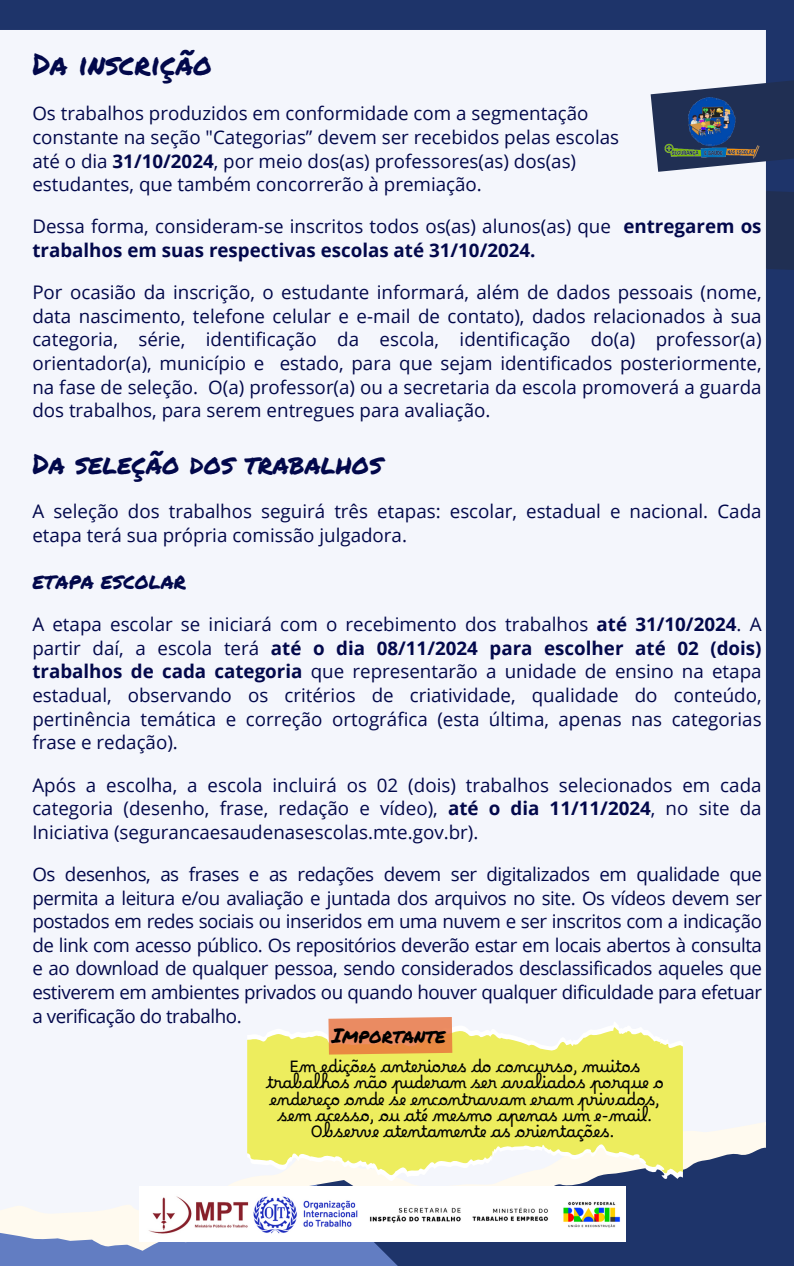
<style>
.page{position:relative;width:794px;height:1266px;background:#fff}
.page>*{position:absolute;margin:0;border:0;box-sizing:border-box;transform-origin:0 0}
.t1{font:30px "Permanent Marker";color:#02084b}
.t2{font:27.75px "Permanent Marker";color:#02084b}
.t3{font:20.17px "Permanent Marker";color:#000}
.t4{font:18.75px/23.6px "Open Sans";color:#02084b;text-align:justify}
.t5{font:700 18.75px "Open Sans";color:#02084b}
.t6{font:18.75px "Permanent Marker";color:#02084b}
.t7{font:15.83px/16.4px "Borel";color:#000;text-align:center}
.s1{font-weight:700}
</style>
<div class="page">
<div style="left:0;top:0;width:793px;height:1266px;background:#1e346a"></div>
<div style="left:0;top:1250px;width:398px;height:16px;background:#627dc2"></div>
<div style="left:0;top:30px;width:766px;height:1118px;background:#f4f6fc"></div>
<svg style="left:650px;top:74px;width:143px;height:199px;background:#b2b8c9"></svg>
<svg style="left:0;top:1122px;width:765px;height:128px"></svg>
<img style="left:139px;top:1186px;width:486px;height:55px">
<img style="left:659px;top:89px;width:104px;height:82px">
<svg style="left:247px;top:1018px;width:435px;height:168px;fill:#f4f6fc"></svg>
<svg style="left:247px;top:1024px;width:435px;height:156px;background:#eded7e"></svg>
<svg style="left:328px;top:1017px;width:124px;height:37px;background:#ea8e5c"></svg>
<p class="t1" style="left:32px;top:42px;width:181px">Da inscrição</p>
<h1 class="t4" style="left:32px;top:101px;width:588px;text-align:left">Os trabalhos produzidos em conformidade com a segmentação constante na seção "Categorias” devem ser recebidos pelas escolas até o dia <span class="s1">31/10/2024</span>, por meio dos(as) professores(as) dos(as) estudantes, que também concorrerão à premiação.</h1>
<h3 class="t4" style="left:32px;top:214px;width:730px">Dessa forma, consideram-se inscritos todos os(as) alunos(as) que <span class="s1">entregarem os</span></h3>
<h3 class="t5" style="left:32px;top:237px;width:504px">trabalhos em suas respectivas escolas até 31/10/2024.</h3>
<h3 class="t4" style="left:32px;top:280px;width:730px">Por ocasião da inscrição, o estudante informará, além de dados pessoais (nome, data nascimento, telefone celular e e-mail de contato), dados relacionados à sua categoria, série, identificação da escola, identificação do(a) professor(a) orientador(a), município e</h3>
<h3 class="t4" style="left:32px;top:351px;width:730px;text-indent:247px">estado, para que sejam identificados posteriormente, na fase de seleção. O(a) professor(a) ou a secretaria da escola promoverá a guarda dos trabalhos, para serem entregues para avaliação.</h3>
<h3 class="t2" style="left:32px;top:443px;width:351px">Da seleção dos trabalhos</h3>
<h3 class="t4" style="left:32px;top:499px;width:730px">A seleção dos trabalhos seguirá três etapas: escolar, estadual e nacional. Cada etapa terá sua própria comissão julgadora.</h3>
<h1 class="t6" style="left:32px;top:568px;width:155px">ETAPA ESCOLAR</h1>
<h3 class="t4" style="left:32px;top:612px;width:730px">A etapa escolar se iniciará com o recebimento dos trabalhos <span class="s1">até 31/10/2024</span>. A partir daí, a escola terá <span class="s1">até o dia 08/11/2024 para escolher até 02 (dois) trabalhos de cada categoria</span> que representarão a unidade de ensino na etapa estadual, observando os critérios de criatividade, qualidade do conteúdo, pertinência temática e correção ortográfica (esta última, apenas nas categorias frase e redação).</h3>
<h2 class="t4" style="left:32px;top:772px;width:730px">Após a escolha, a escola incluirá os 02 (dois) trabalhos selecionados em cada categoria (desenho, frase, redação e vídeo), <span class="s1">até o dia 11/11/2024</span>, no site da Iniciativa (segurancaesaudenasescolas.mte.gov.br).</h2>
<h3 class="t4" style="left:32px;top:862px;width:730px">Os desenhos, as frases e as redações devem ser digitalizados em qualidade que permita a leitura e/ou avaliação e juntada dos arquivos no site. Os vídeos devem ser postados em redes sociais ou inseridos em uma nuvem e ser inscritos com a indicação de link com acesso público. Os repositórios deverão estar em locais abertos à consulta e ao download de qualquer pessoa, sendo considerados desclassificados aqueles que estiverem em ambientes privados ou quando houver qualquer dificuldade para efetuar a verificação do trabalho.</h3>
<p class="t7" style="left:266px;top:1058px;width:398px">Em edições anteriores do concurso, muitos trabalhos não puderam ser avaliados porque o endereço onde se encontravam eram privados, sem acesso, ou até mesmo apenas um e-mail.<br>Observe atentamente as orientações.</p>
<p class="t3" style="left:331px;top:1020px;width:115px">Importante</p>
</div>
